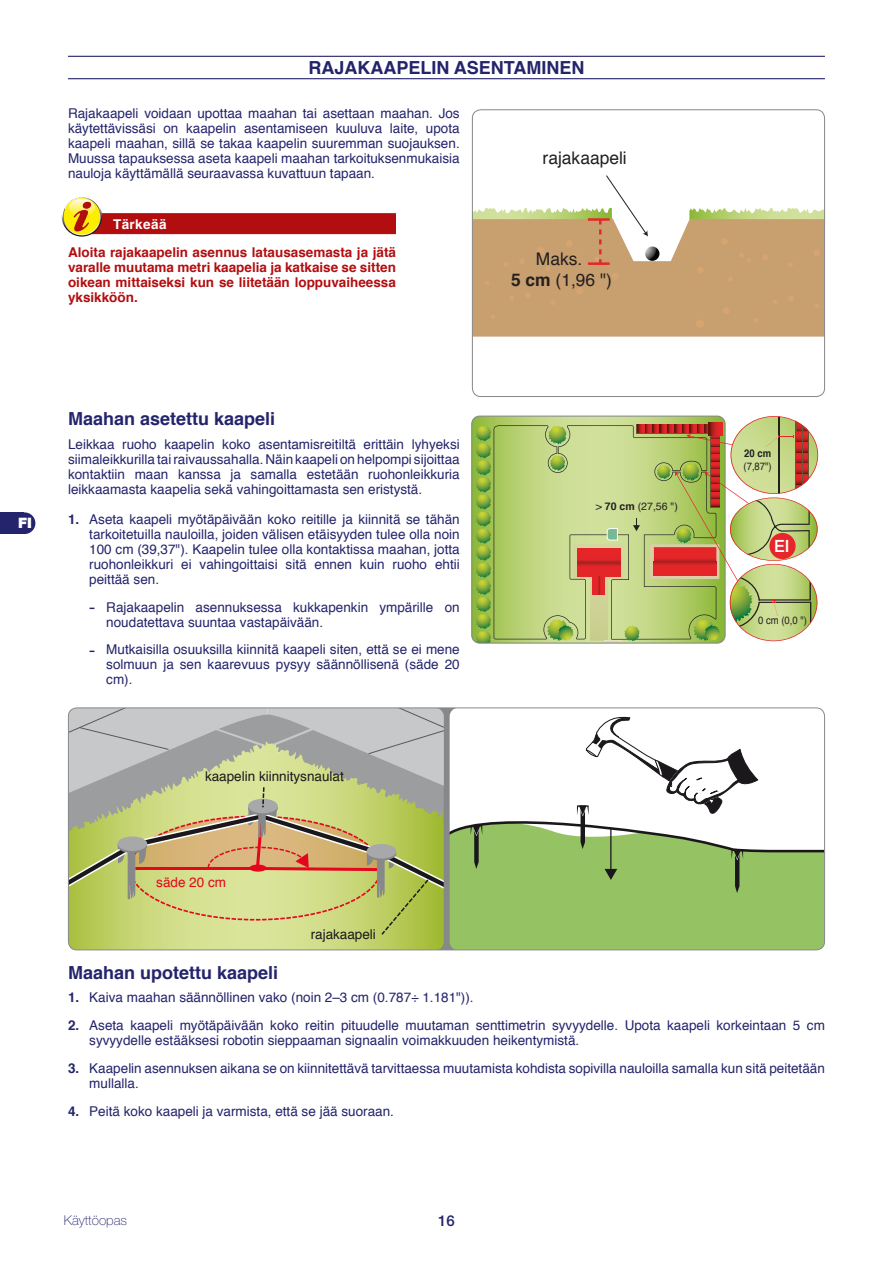
<style>
.page{position:relative;width:893px;height:1263px;background:#fff}
.page>*{position:absolute;margin:0;border:0;box-sizing:border-box;transform-origin:0 0}
.t1{font:700 18px "Helvetica";color:#24246c}
.t2{font:17.4px/20.9px "Helvetica";color:#231f20;text-align:center}
.t3{font:500 16.8px "Helvetica Neue";color:#fff}
.t4{font:500 15px "Helvetica Neue LT Std";color:#24246c}
.t5{font:900 14.4px "Helvetica Neue LT Std";color:#fff}
.t6{font:13.5px/15px "Helvetica";color:#24246c;text-align:justify}
.t7{font:700 13.5px/15px "Helvetica";color:#b20e10;text-align:justify}
.t8{font:13.5px "Helvetica";color:#1b181c}
.t9{font:100 13.5px "Helvetica Neue LT Std";color:#24246c}
.t10{font:13.5px "Helvetica";color:#e3061c}
.t11{font:700 13.5px "Helvetica";letter-spacing:.03em;color:#fff}
.t12{font:10.5px "Helvetica";color:#232021;scale:.9 1}
.t13{font:10.5px "Helvetica";color:#232021}
.t14{font:700 10.5px "Helvetica";color:#232021;scale:.9 1}
.s1{font-weight:700}
.s2{font-family:"Arial";font-size:18px}
</style>
<div class="page">
<div style="left:0;top:512px;width:24px;height:22px;background:#24246c"></div>
<div style="left:14px;top:512px;width:21px;height:22px;background:#24246c;border-radius:50%"></div>
<hr style="left:68px;top:56px;width:757px;height:1px;background:#24246c">
<hr style="left:68px;top:78px;width:757px;height:1px;background:#24246c">
<div style="left:72px;top:213px;width:324px;height:21px;background:#b20e10"></div>
<svg style="left:62px;top:196px;width:40px;height:41px"></svg>
<svg style="left:63px;top:197px;width:38px;height:38px"></svg>
<svg style="left:64px;top:198px;width:36px;height:37px"></svg>
<svg style="left:65px;top:197px;width:34px;height:34px"></svg>
<svg style="left:474px;top:175px;width:349px;height:162px"></svg>
<div style="left:472px;top:109px;width:353px;height:288px;border:1px solid #878787;border-radius:9px"></div>
<svg style="left:473px;top:416px;width:249px;height:227px;background:#9ab956"></svg>
<svg style="left:476px;top:426px;width:15px;height:215px;background:#87b13e"></svg>
<svg style="left:494px;top:425px;width:53px;height:215px;background:#b5ce72"></svg>
<svg style="left:547px;top:416px;width:271px;height:226px;background:#c1c07f"></svg>
<div style="left:769px;top:533px;width:27px;height:26px;background:#e6262a;border-radius:50%"></div>
<svg style="left:68px;top:709px;width:757px;height:241px"></svg>
<div style="left:68px;top:707px;width:757px;height:243px;border:1px solid #878787;border-radius:9px"></div>
<h1 class="t1" style="left:308px;top:53px;width:278px">RAJAKAAPELIN ASENTAMINEN</h1>
<p class="t6" style="left:68px;top:106px;width:393px">Rajakaapeli voidaan upottaa maahan tai asettaan maahan. Jos käytettävissäsi on kaapelin asentamiseen kuuluva laite, upota kaapeli maahan, sillä se takaa kaapelin suuremman suojauksen.<br>Muussa tapauksessa aseta kaapeli maahan tarkoituksenmukaisia nauloja käyttämällä seuraavassa kuvattuun tapaan.</p>
<p class="t11" style="left:113px;top:213px;width:55px">Tärkeää</p>
<p class="t7" style="left:68px;top:245px;width:329px">Aloita rajakaapelin asennus latausasemasta ja jätä varalle muutama metri kaapelia ja katkaise se sitten oikean mittaiseksi kun se liitetään loppuvaiheessa yksikköön.</p>
<p class="t2" style="left:511px;top:249px;width:103px">Maks.<br><span class="s1">5 cm</span> (1,96 ")</p>
<p class="t2" style="left:543px;top:148px;width:86px">rajakaapeli</p>
<p class="t5" style="left:18px;top:514px;width:15px">FI</p>
<h1 class="t1" style="left:68px;top:404px;width:209px">Maahan asetettu kaapeli</h1>
<p class="t6" style="left:68px;top:437px;width:393px">Leikkaa ruoho kaapelin koko asentamisreitiltä erittäin lyhyeksi siimaleikkurilla tai raivaussahalla. Näin kaapeli on helpompi sijoittaa kontaktiin maan kanssa ja samalla estetään ruohonleikkuria leikkaamasta kaapelia sekä vahingoittamasta sen eristystä.</p>
<p class="t6" style="left:89px;top:512px;width:372px;text-indent:-21px"><span class="s1">1.</span> Aseta kaapeli myötäpäivään koko reitille ja kiinnitä se tähän tarkoitetuilla nauloilla, joiden välisen etäisyyden tulee olla noin 100 cm (39,37"). Kaapelin tulee olla kontaktissa maahan, jotta ruohonleikkuri ei vahingoittaisi sitä ennen kuin ruoho ehtii peittää sen.</p>
<p class="t6" style="left:106px;top:600px;width:355px;text-indent:-17px"><span class="s2">-</span> Rajakaapelin asennuksessa kukkapenkin ympärille on noudatettava suuntaa vastapäivään.</p>
<p class="t6" style="left:106px;top:643px;width:355px;text-indent:-17px"><span class="s2">-</span> Mutkaisilla osuuksilla kiinnitä kaapeli siten, että se ei mene solmuun ja sen kaarevuus pysyy säännöllisenä (säde 20 cm).</p>
<p class="t8" style="left:205px;top:765px;width:140px">kaapelin kiinnitysnaulat</p>
<p class="t13" style="left:596px;top:498px;width:84px">&gt; <span class="s1">70 cm</span> (27,56 ")</p>
<p class="t14" style="left:744px;top:445px;width:31px">20 cm</p>
<p class="t12" style="left:743px;top:458px;width:33px">(7,87")</p>
<p class="t3" style="left:774px;top:532px;width:17px">EI</p>
<p class="t12" style="left:758px;top:612px;width:56px">0 cm (0,0 ")</p>
<p class="t10" style="left:156px;top:871px;width:71px">säde 20 cm</p>
<p class="t8" style="left:311px;top:923px;width:67px">rajakaapeli</p>
<h1 class="t1" style="left:68px;top:958px;width:212px">Maahan upotettu kaapeli</h1>
<p class="t6" style="left:68px;top:990px;width:407px"><span class="s1">1.</span> Kaiva maahan säännöllinen vako (noin 2–3 cm (0.787÷ 1.181")).</p>
<p class="t6" style="left:89px;top:1018px;width:737px;text-indent:-21px"><span class="s1">2.</span> Aseta kaapeli myötäpäivään koko reitin pituudelle muutaman senttimetrin syvyydelle. Upota kaapeli korkeintaan 5 cm syvyydelle estääksesi robotin sieppaaman signaalin voimakkuuden heikentymistä.</p>
<p class="t6" style="left:89px;top:1061px;width:737px;text-indent:-21px"><span class="s1">3.</span> Kaapelin asennuksen aikana se on kiinnitettävä tarvittaessa muutamista kohdista sopivilla nauloilla samalla kun sitä peitetään mullalla.</p>
<p class="t6" style="left:68px;top:1104px;width:327px"><span class="s1">4.</span> Peitä koko kaapeli ja varmista, että se jää suoraan.</p>
<p class="t9" style="left:64px;top:1212px;width:65px">Käyttöopas</p>
<p class="t4" style="left:438px;top:1211px;width:18px">16</p>
</div>
